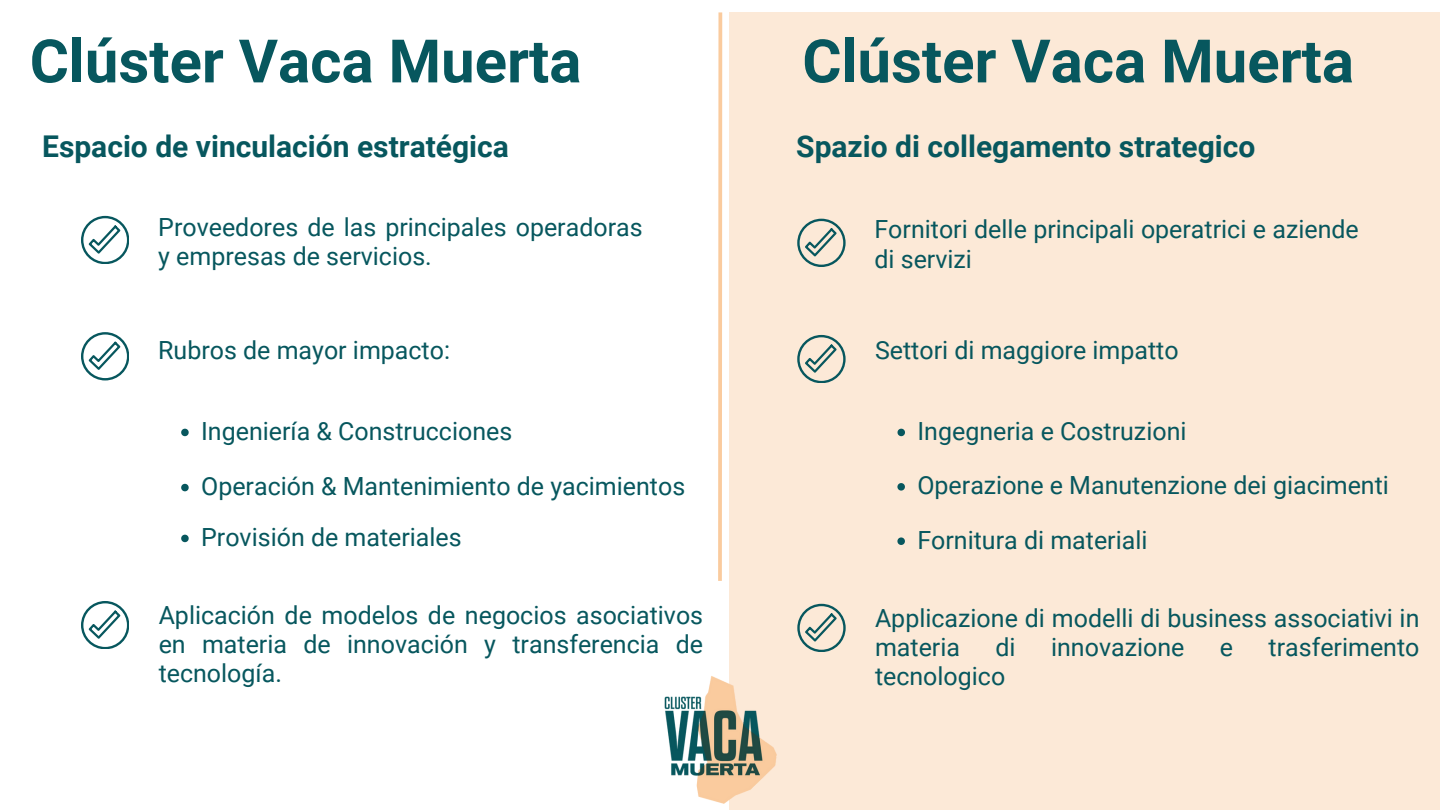
<style>
.page{position:relative;width:1440px;height:810px;background:#fff}
.page>*{position:absolute;margin:0;border:0;box-sizing:border-box;transform-origin:0 0}
.t1{font:700 60px "Roboto";color:#07575e}
.t2{font:700 30px "Roboto";color:#07575e}
.t3{font:25px/29.2px "Roboto";color:#07575e}
</style>
<div class="page">
<svg style="left:181px;top:429px;width:8px;height:7px"></svg>
<svg style="left:181px;top:484px;width:8px;height:7px"></svg>
<svg style="left:181px;top:535px;width:8px;height:7px"></svg>
<svg style="left:81px;top:216px;width:48px;height:48px"></svg>
<svg style="left:81px;top:332px;width:48px;height:48px"></svg>
<svg style="left:81px;top:601px;width:48px;height:48px"></svg>
<svg style="left:718px;top:12px;width:5px;height:569px"></svg>
<div style="left:729px;top:12px;width:711px;height:798px;background:#fce9d7"></div>
<img style="left:664px;top:676px;width:113px;height:128px">
<svg style="left:898px;top:429px;width:7px;height:7px"></svg>
<svg style="left:897px;top:483px;width:8px;height:8px"></svg>
<svg style="left:897px;top:537px;width:8px;height:8px"></svg>
<svg style="left:797px;top:219px;width:48px;height:48px"></svg>
<svg style="left:797px;top:335px;width:48px;height:48px"></svg>
<svg style="left:797px;top:604px;width:48px;height:48px"></svg>
<p class="t1" style="left:30px;top:27px;width:553px">Clúster Vaca Muerta</p>
<p class="t1" style="left:802px;top:27px;width:553px">Clúster Vaca Muerta</p>
<p class="t2" style="left:42px;top:130px;width:468px">Espacio de vinculación estratégica</p>
<p class="t2" style="left:796px;top:130px;width:461px">Spazio di collegamento strategico</p>
<h1 class="t3" style="left:158px;top:212px;width:486px">Proveedores de las principales operadoras y empresas de servicios.</h1>
<h2 class="t3" style="left:158px;top:336px;width:293px">Rubros de mayor impacto:</h2>
<p class="t3" style="left:201px;top:417px;width:313px">Ingeniería &amp; Construcciones</p>
<p class="t3" style="left:201px;top:472px;width:486px">Operación &amp; Mantenimiento de yacimientos</p>
<p class="t3" style="left:201px;top:523px;width:262px">Provisión de materiales</p>
<p class="t3" style="left:159px;top:601px;width:546px;text-align:justify">Aplicación de modelos de negocios asociativos en materia de innovación y transferencia de tecnología.</p>
<h1 class="t3" style="left:874px;top:215px;width:486px">Fornitori delle principali operatrici e aziende di servizi</h1>
<h2 class="t3" style="left:875px;top:336px;width:305px">Settori di maggiore impatto</h2>
<p class="t3" style="left:918px;top:417px;width:271px">Ingegneria e Costruzioni</p>
<p class="t3" style="left:917px;top:471px;width:473px">Operazione e Manutenzione dei giacimenti</p>
<p class="t3" style="left:917px;top:526px;width:232px">Fornitura di materiali</p>
<p class="t3" style="left:875px;top:603px;width:546px">Applicazione di modelli di business associativi in materia</p>
<p class="t3" style="left:995px;top:633px;width:22px">di</p>
<p class="t3" style="left:1051px;top:633px;width:135px">innovazione</p>
<p class="t3" style="left:1220px;top:633px;width:15px">e</p>
<p class="t3" style="left:1269px;top:633px;width:152px">trasferimento</p>
<p class="t3" style="left:875px;top:662px;width:132px">tecnologico</p>
</div>
